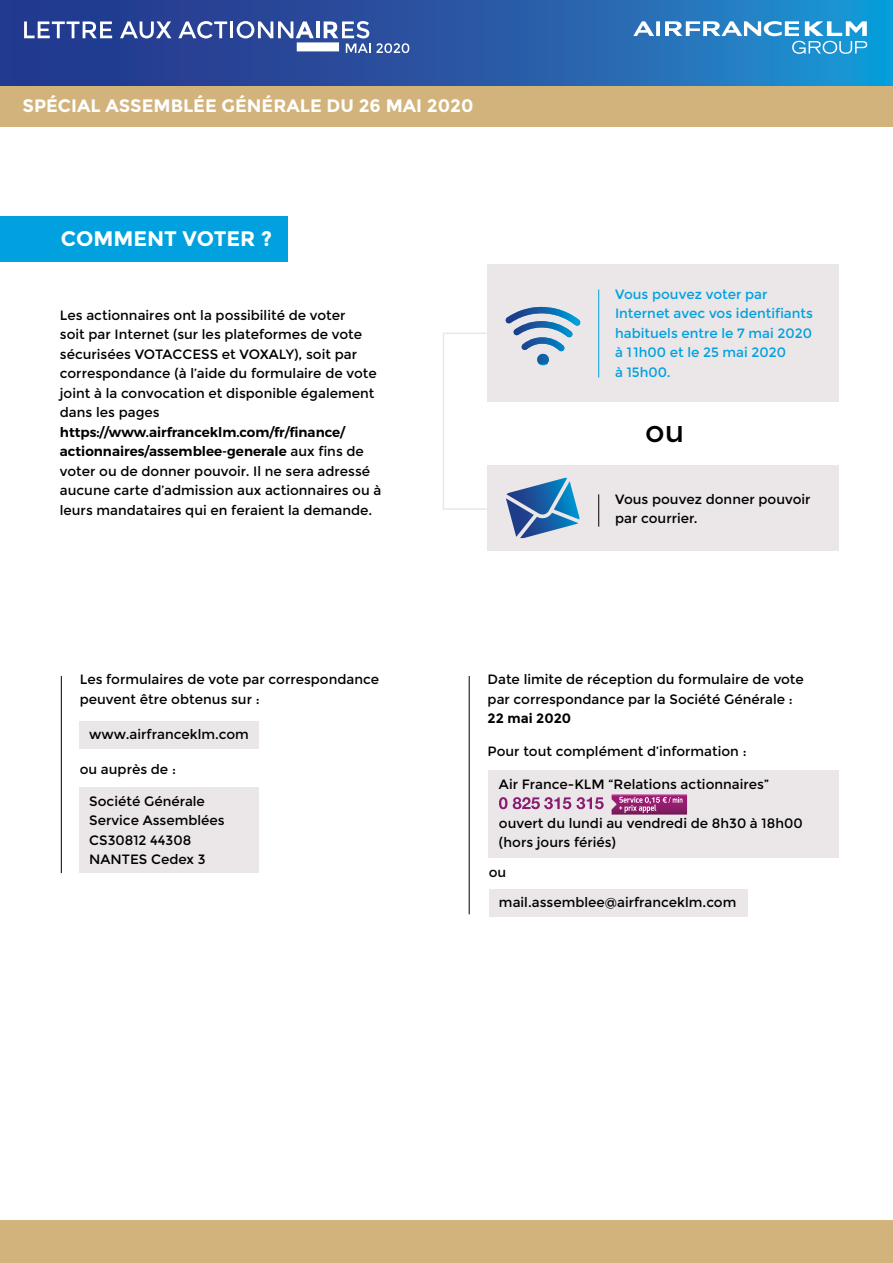
<style>
.page{position:relative;width:893px;height:1263px;background:#fff}
.page>*{position:absolute;margin:0;border:0;box-sizing:border-box;transform-origin:0 0}
.t1{font:30px "Montserrat";color:#000}
.t2{font:700 21px "Montserrat";color:#fff}
.t3{font:700 18px "Montserrat";color:#fff}
.t4{font:13.5px/19.5px "Montserrat";color:#000}
.t5{font:13.5px/19.5px "Montserrat";color:#00a1e0}
.t6{font:700 13.5px "Montserrat";color:#000}
.s1{font-weight:600}
</style>
<div class="page">
<div style="left:488px;top:264px;width:351px;height:138px;background:#ebe6e7"></div>
<div style="left:488px;top:465px;width:351px;height:85px;background:#ebe6e7"></div>
<div style="left:0;top:217px;width:287px;height:45px;background:#00a1de"></div>
<svg style="left:505px;top:307px;width:75px;height:58px"></svg>
<hr style="left:598px;top:289px;width:1px;height:88px;background:#00a1e0">
<hr style="left:598px;top:494px;width:1px;height:33px;background:#000">
<hr style="left:61px;top:676px;width:1px;height:197px;background:#000">
<hr style="left:469px;top:676px;width:1px;height:238px;background:#000">
<svg style="left:506px;top:478px;width:73px;height:60px"></svg>
<svg style="left:443px;top:332px;width:45px;height:178px"></svg>
<div style="left:79px;top:721px;width:180px;height:27px;background:#ebe6e7"></div>
<div style="left:489px;top:889px;width:258px;height:27px;background:#ebe6e7"></div>
<div style="left:79px;top:788px;width:180px;height:85px;background:#ebe6e7"></div>
<div style="left:489px;top:770px;width:350px;height:88px;background:#ebe6e7"></div>
<svg style="left:499px;top:797px;width:8px;height:12px"></svg>
<svg style="left:513px;top:797px;width:91px;height:12px"></svg>
<svg style="left:612px;top:794px;width:75px;height:20px"></svg>
<div style="left:0;top:84px;width:893px;height:42px;background:#d3b37c"></div>
<div style="left:0;top:1221px;width:893px;height:42px;background:#d3b37c"></div>
<svg style="left:0;top:0;width:893px;height:85px;background:#2654a2"></svg>
<svg style="left:616px;top:21px;width:258px;height:65px;background:#3a8fca"></svg>
<svg style="left:24px;top:21px;width:88px;height:17px"></svg>
<svg style="left:120px;top:21px;width:51px;height:17px"></svg>
<svg style="left:178px;top:21px;width:49px;height:17px"></svg>
<hr style="left:230px;top:21px;width:3px;height:17px;background:#fff">
<svg style="left:237px;top:21px;width:77px;height:17px"></svg>
<hr style="left:316px;top:21px;width:3px;height:17px;background:#fff">
<div style="left:297px;top:42px;width:42px;height:9px;background:#fff"></div>
<svg style="left:324px;top:21px;width:85px;height:32px"></svg>
<h3 class="t3" style="left:23px;top:95px;width:453px">SPÉCIAL ASSEMBLÉE GÉNÉRALE DU 26 MAI 2020</h3>
<h2 class="t2" style="left:61px;top:226px;width:213px">COMMENT VOTER ?</h2>
<p class="t4" style="left:60px;top:306px;width:318px">Les actionnaires ont la possibilité de voter<br>soit par Internet (sur les plateformes de vote sécurisées VOTACCESS et VOXALY), soit par correspondance (à l’aide du formulaire de vote joint à la convocation et disponible également dans les pages</p>
<p class="t4" style="left:60px;top:423px;width:323px"><span class="s1">https://www.airfranceklm.com/fr/finance/ actionnaires/assemblee-generale</span> aux fins de voter ou de donner pouvoir. Il ne sera adressé aucune carte d’admission aux actionnaires ou à leurs mandataires qui en feraient la demande.</p>
<p class="t5" style="left:615px;top:284px;width:199px">Vous pouvez voter par<br>Internet avec vos identifiants habituels entre le 7 mai 2020 à 11h00 et le 25 mai 2020<br>à 15h00.</p>
<h1 class="t1" style="left:645px;top:414px;width:40px">ou</h1>
<p class="t4" style="left:615px;top:489px;width:197px">Vous pouvez donner pouvoir par courrier.</p>
<p class="t4" style="left:80px;top:670px;width:301px">Les formulaires de vote par correspondance peuvent être obtenus sur :</p>
<p class="t4" style="left:488px;top:670px;width:318px">Date limite de réception du formulaire de vote par correspondance par la Société Générale :</p>
<p class="t6" style="left:488px;top:710px;width:85px">22 mai 2020</p>
<p class="t4" style="left:488px;top:742px;width:261px">Pour tout complément d’information :</p>
<p class="t4" style="left:80px;top:759px;width:98px">ou auprès de :</p>
<p class="t4" style="left:89px;top:724px;width:161px">www.airfranceklm.com</p>
<p class="t4" style="left:499px;top:774px;width:272px">Air France-KLM “Relations actionnaires”</p>
<p class="t4" style="left:499px;top:813px;width:305px">ouvert du lundi au vendredi de 8h30 à 18h00 (hors jours fériés)</p>
<p class="t4" style="left:489px;top:863px;width:19px">ou</p>
<p class="t4" style="left:89px;top:791px;width:137px">Société Générale<br>Service Assemblées<br>CS30812 44308<br>NANTES Cedex 3</p>
<p class="t4" style="left:499px;top:893px;width:239px">mail.assemblee@airfranceklm.com</p>
</div>
